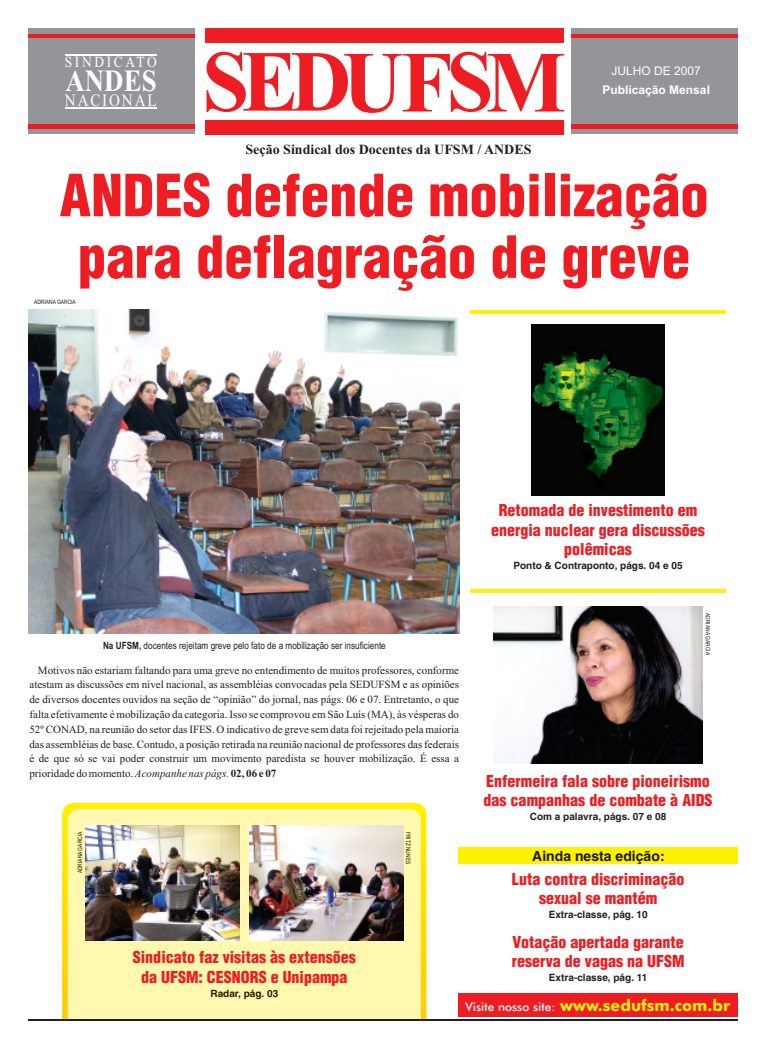
<style>
.page{position:relative;width:766px;height:1049px;background:#fff}
.page>*{position:absolute;margin:0;border:0;box-sizing:border-box;transform-origin:0 0}
.t1{font:700 86.9px "Times New Roman";letter-spacing:-.09em;color:#ee1d23}
.t2{font:56.7px/61.6px "Switzerland Cond Black Plain";color:#ee1d23;text-align:center}
.t3{font:700 30.9px "Times New Roman";color:#fff;scale:.87 1}
.t4{font:17.3px "Times New Roman";letter-spacing:.125em;color:#fff;scale:.87 1}
.t5{font:500 16.1px "Futura BT";color:#fff101}
.t6{font:16px/19.7px "Switzerland Cond Black Plain";color:#ee1d23;text-align:center}
.t7{font:15.4px "Times New Roman";letter-spacing:.2em;color:#fff;scale:.87 1}
.t8{font:700 14px "Times New Roman";color:#231f20}
.t9{font:700 14px "Switzerland Plain";color:#191a00}
.t10{font:700 12px "Arial";color:#fff}
.t11{font:12px "Arial";color:#fff}
.t12{font:11px/14.8px "Times New Roman";color:#231f20;text-align:justify}
.t13{font:700 10px "Switzerland Plain";color:#231f20}
.t14{font:10px "Arial Narrow";color:#231f20}
.t15{font:700 10px "Switzerland Plain";color:#1f1c06}
.t16{font:6px "Arial Narrow";color:#1f1c06}
.t17{font:6px "Arial Narrow";color:#211d14}
.t18{font:6px "Arial Narrow";color:#231f20}
.s1{font-weight:700}
.s2{font-style:italic}
.s3{font-size:11.9px;color:#fff}
</style>
<div class="page">
<img style="left:29px;top:310px;width:430px;height:324px">
<img style="left:531px;top:325px;width:132px;height:170px">
<img style="left:493px;top:606px;width:209px;height:157px">
<svg style="left:62px;top:803px;width:364px;height:216px;background:#fee70e"></svg>
<div style="left:68px;top:809px;width:352px;height:210px;background:#fff8ae"></div>
<div style="left:458px;top:847px;width:279px;height:17px;background:#fff101"></div>
<div style="left:458px;top:993px;width:279px;height:23px;background:#ee1d23"></div>
<div style="left:28px;top:28px;width:167px;height:106px;background:#939598"></div>
<div style="left:571px;top:28px;width:166px;height:106px;background:#939598"></div>
<div style="left:205px;top:28px;width:358px;height:15px;background:#ee1d23"></div>
<div style="left:205px;top:120px;width:358px;height:14px;background:#ee1d23"></div>
<div style="left:28px;top:34px;width:167px;height:94px;background:#ee1d23"></div>
<div style="left:571px;top:34px;width:166px;height:94px;background:#ee1d23"></div>
<div style="left:28px;top:38px;width:167px;height:86px;background:#939598"></div>
<div style="left:571px;top:38px;width:166px;height:86px;background:#939598"></div>
<hr style="left:28px;top:1019px;width:709px;height:1px;background:#231f20">
<hr style="left:65px;top:107px;width:91px;height:2px;background:#fff">
<hr style="left:65px;top:54px;width:91px;height:1px;background:#fff">
<hr style="left:470px;top:310px;width:255px;height:4px;background:#fff101">
<hr style="left:470px;top:589px;width:255px;height:3px;background:#fff101">
<img style="left:249px;top:825px;width:154px;height:115px">
<img style="left:86px;top:825px;width:153px;height:115px">
<h3 class="t7" style="left:65px;top:56px;width:107px">SINDICATO</h3>
<h3 class="t3" style="left:65px;top:70px;width:106px">ANDES</h3>
<h3 class="t4" style="left:65px;top:93px;width:107px">NACIONAL</h3>
<h1 class="t1" style="left:202px;top:52px;width:365px">SEDUFSM</h1>
<p class="t8" style="left:245px;top:144px;width:287px">Seção Sindical dos Docentes da UFSM / ANDES</p>
<p class="t11" style="left:611px;top:67px;width:91px">JULHO DE 2007</p>
<p class="t10" style="left:602px;top:85px;width:109px">Publicação Mensal</p>
<h2 class="t2" style="left:60px;top:169px;width:650px">ANDES defende mobilização para deflagração de greve</h2>
<p class="t17" style="left:34px;top:300px;width:43px">ADRIANA GARCIA</p>
<p class="t14" style="left:103px;top:642px;width:284px"><span class="s1">Na UFSM,</span> docentes rejeitam greve pelo fato de a mobilização ser insuficiente</p>
<p class="t12" style="left:29px;top:663px;width:431px;text-indent:9px">Motivos não estariam faltando para uma greve no entendimento de muitos professores, conforme atestam as discussões em nível nacional, as assembléias convocadas pela SEDUFSM e as opiniões de diversos docentes ouvidos na seção de “opinião” do jornal, nas págs. 06 e 07. Entretanto, o que falta efetivamente é mobilização da categoria. Isso se comprovou em São Luís (MA), às vésperas do 52º CONAD, na reunião do setor das IFES. O indicativo de greve sem data foi rejeitado pela maioria das assembléias de base. Contudo, a posição retirada na reunião nacional de professores das federais é de que só se vai poder construir um movimento paredista se houver mobilização. É essa a prioridade do momento. <span class="s2">Acompanhe nas págs.</span> <span class="s1">02, 06 e 07</span></p>
<h3 class="t6" style="left:491px;top:501px;width:215px">Retomada de investimento em energia nuclear gera discussões polêmicas</h3>
<p class="t13" style="left:513px;top:561px;width:170px">Ponto &amp; Contraponto, págs. 04 e 05</p>
<p class="t18" style="left:710px;top:613px;width:43px;rotate:90deg">ADRIANA GARCIA</p>
<h3 class="t6" style="left:483px;top:772px;width:230px;text-align:left">Enfermeira fala sobre pioneirismo das campanhas de combate à AIDS</h3>
<p class="t13" style="left:529px;top:812px;width:138px">Com a palavra, págs. 07 e 08</p>
<p class="t16" style="left:78px;top:873px;width:43px;rotate:-90deg">ADRIANA GARCIA</p>
<p class="t16" style="left:410px;top:831px;width:34px;rotate:90deg">FRITZ NUNES</p>
<h3 class="t6" style="left:133px;top:949px;width:224px">Sindicato faz visitas às extensões da UFSM: CESNORS e Unipampa</h3>
<p class="t15" style="left:210px;top:989px;width:69px">Radar, pág. 03</p>
<p class="t9" style="left:532px;top:850px;width:134px">Ainda nesta edição:</p>
<h3 class="t6" style="left:512px;top:870px;width:174px">Luta contra discriminação sexual se mantém</h3>
<h3 class="t6" style="left:511px;top:933px;width:174px;text-align:left">Votação apertada garante reserva de vagas na UFSM</h3>
<p class="t13" style="left:548px;top:910px;width:100px">Extra-classe, pág. 10</p>
<p class="t13" style="left:549px;top:973px;width:100px">Extra-classe, pág. 11</p>
<h3 class="t5" style="left:465px;top:998px;width:266px"><span class="s3">Visite nosso site:</span> www.sedufsm.com.br</h3>
</div>
